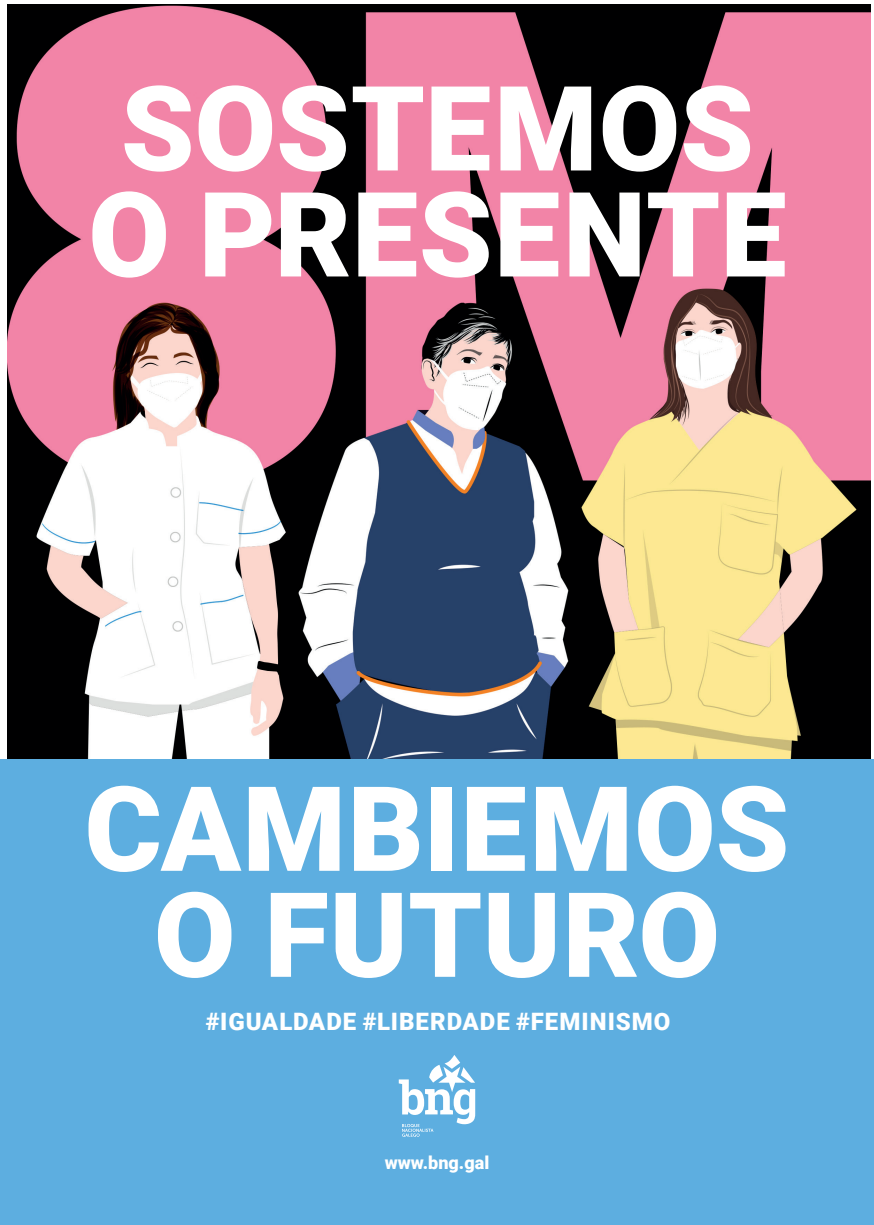
<style>
.page{position:relative;width:874px;height:1225px;background:#fff}
.page>*{position:absolute;margin:0;border:0;box-sizing:border-box;transform-origin:0 0}
.t1{font:900 118px/106px "Roboto";letter-spacing:.005em;color:#fff}
.t2{font:900 24px "Roboto";letter-spacing:.04em;color:#fff}
.t3{font:900 18px "Roboto";color:#fff}
</style>
<div class="page">
<img style="left:8px;top:5px;width:861px;height:755px">
<div style="left:0;top:760px;width:873px;height:465px;background:#5daee0"></div>
<svg style="left:398px;top:1055px;width:77px;height:81px"></svg>
<p class="t1" style="left:88px;top:71px;width:699px">SOSTEMOS<br>O PRESENTE</p>
<p class="t1" style="left:84px;top:771px;width:706px;text-align:center">CAMBIEMOS<br>O FUTURO</p>
<p class="t2" style="left:206px;top:1004px;width:466px">#IGUALDADE #LIBERDADE #FEMINISMO</p>
<p class="t3" style="left:384px;top:1150px;width:106px">www.bng.gal</p>
</div>
